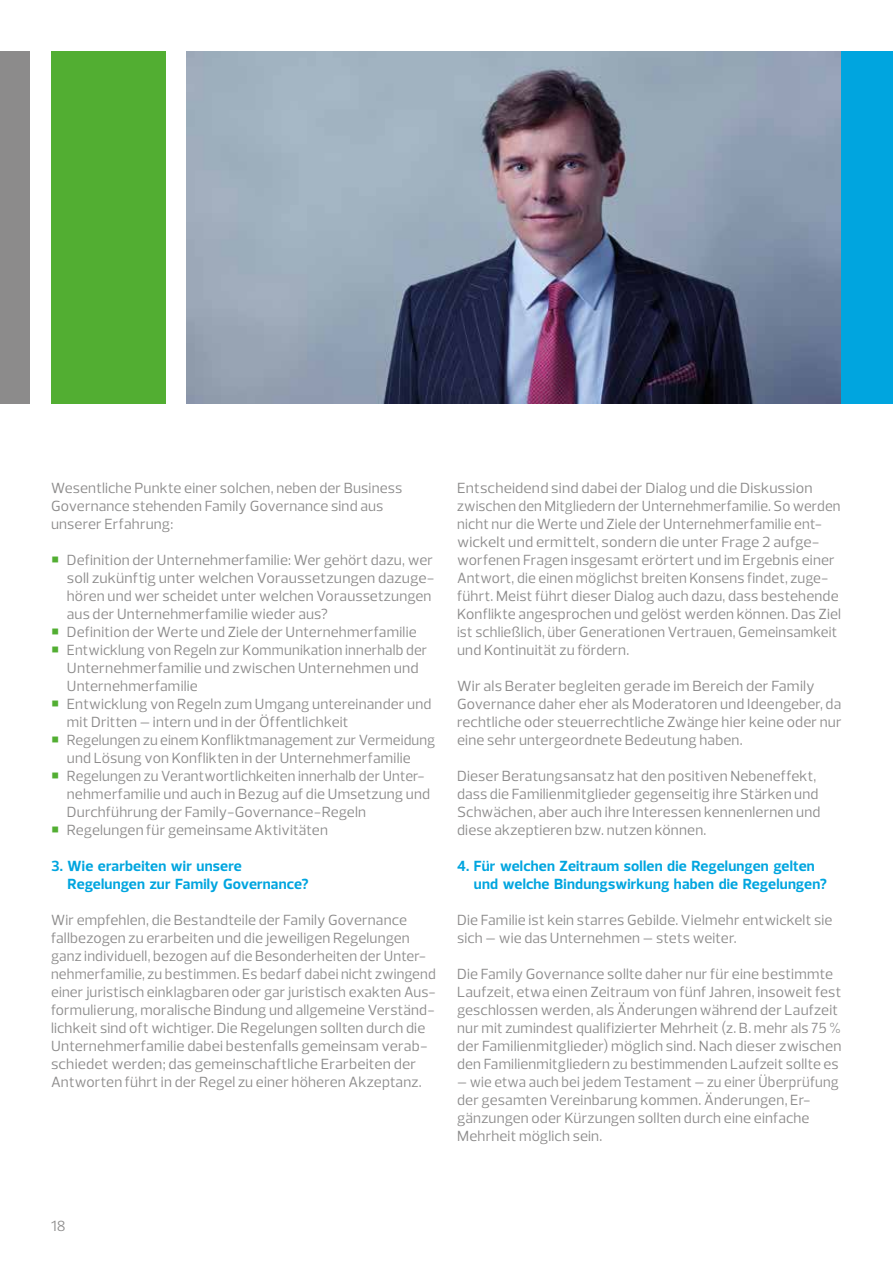
<style>
.page{position:relative;width:893px;height:1263px;background:#fff}
.page>*{position:absolute;margin:0;border:0;box-sizing:border-box;transform-origin:0 0}
.t1{font:15px/18px "Prelo";letter-spacing:.01em;color:#8c8b8b}
.t2{font:15px/18px "Prelo";letter-spacing:.01em;color:#8c8b8b;scale:.96 1}
.t3{font:700 15px/18px "Prelo";letter-spacing:.01em;color:#00a5df}
.s1{color:#52ae32}
</style>
<div class="page">
<div style="left:0;top:51px;width:30px;height:352px;background:#8c8b8b"></div>
<div style="left:51px;top:51px;width:114px;height:352px;background:#52ae32"></div>
<img style="left:186px;top:51px;width:656px;height:352px">
<div style="left:842px;top:51px;width:51px;height:352px;background:#00a5df"></div>
<p class="t1" style="left:51px;top:479px;width:353px">Wesentliche Punkte einer solchen, neben der Business<br>Governance stehenden Family Governance sind aus unserer Erfahrung:</p>
<p class="t1" style="left:67px;top:551px;width:369px;text-indent:-16px"><span class="s1">○</span> Definition der Unternehmerfamilie: Wer gehört dazu, wer soll zukünftig unter welchen Voraussetzungen dazuge&shy;hören und wer scheidet unter welchen Voraussetzungen aus der Unternehmerfamilie wieder aus?</p>
<p class="t1" style="left:51px;top:623px;width:367px"><span class="s1">○</span> Definition der Werte und Ziele der Unternehmerfamilie</p>
<p class="t1" style="left:67px;top:641px;width:362px;text-indent:-16px"><span class="s1">○</span> Entwicklung von Regeln zur Kommunikation innerhalb der<br>Unternehmerfamilie und zwischen Unternehmen und<br>Unternehmerfamilie</p>
<p class="t1" style="left:67px;top:695px;width:366px;text-indent:-16px"><span class="s1">○</span> Entwicklung von Regeln zum Umgang untereinander und mit Dritten – intern und in der Öffentlichkeit</p>
<p class="t1" style="left:51px;top:731px;width:386px;text-align:center"><span class="s1">○</span> Regelungen zu einem Konfliktmanagement zur Vermeidung und Lösung von Konflikten in der Unternehmerfamilie</p>
<p class="t1" style="left:67px;top:767px;width:365px;text-indent:-16px"><span class="s1">○</span> Regelungen zu Verantwortlichkeiten innerhalb der Unter&shy;nehmerfamilie und auch in Bezug auf die Umsetzung und<br>Durchführung der Family-Governance-Regeln</p>
<p class="t1" style="left:51px;top:821px;width:278px"><span class="s1">○</span> Regelungen für gemeinsame Aktivitäten</p>
<p class="t3" style="left:68px;top:857px;width:243px;text-indent:-17px">3. Wie erarbeiten wir unsere<br>Regelungen zur Family Governance?</p>
<p class="t1" style="left:51px;top:911px;width:386px">Wir empfehlen, die Bestandteile der Family Governance fallbezogen zu erarbeiten und die jeweiligen Regelungen ganz individuell, bezogen auf die Besonderheiten der Unter&shy;nehmerfamilie, zu bestimmen. Es bedarf dabei nicht zwingend einer juristisch einklagbaren oder gar juristisch exakten Aus&shy;formulierung, moralische Bindung und allgemeine Verständ&shy;lichkeit sind oft wichtiger. Die Regelungen sollten durch die Unternehmerfamilie dabei bestenfalls gemeinsam verab&shy;schiedet werden; das gemeinschaftliche Erarbeiten der Antworten führt in der Regel zu einer höheren Akzeptanz.</p>
<p class="t1" style="left:457px;top:479px;width:385px">Entscheidend sind dabei der Dialog und die Diskussion zwischen den Mitgliedern der Unternehmerfamilie. So werden nicht nur die Werte und Ziele der Unternehmerfamilie ent&shy;wickelt und ermittelt, sondern die unter Frage 2 aufge&shy;worfenen Fragen insgesamt erörtert und im Ergebnis einer Antwort, die einen möglichst breiten Konsens findet, zuge&shy;führt. Meist führt dieser Dialog auch dazu, dass bestehende Konflikte angesprochen und gelöst werden können. Das Ziel ist schließlich, über Generationen Vertrauen, Gemeinsamkeit und Kontinuität zu fördern.</p>
<p class="t1" style="left:457px;top:677px;width:386px">Wir als Berater begleiten gerade im Bereich der Family Governance daher eher als Moderatoren und Ideengeber, da rechtliche oder steuerrechtliche Zwänge hier keine oder nur eine sehr untergeordnete Bedeutung haben.</p>
<p class="t1" style="left:457px;top:767px;width:365px">Dieser Beratungsansatz hat den positiven Nebeneffekt, dass die Familienmitglieder gegenseitig ihre Stärken und Schwächen, aber auch ihre Interessen kennenlernen und diese akzeptieren bzw. nutzen können.</p>
<p class="t3" style="left:474px;top:857px;width:354px;text-indent:-17px">4. Für welchen Zeitraum sollen die Regelungen gelten und welche Bindungswirkung haben die Regelungen?</p>
<p class="t1" style="left:457px;top:911px;width:377px">Die Familie ist kein starres Gebilde. Vielmehr entwickelt sie sich – wie das Unternehmen – stets weiter.</p>
<p class="t1" style="left:457px;top:965px;width:386px">Die Family Governance sollte daher nur für eine bestimmte Laufzeit, etwa einen Zeitraum von fünf Jahren, insoweit fest geschlossen werden, als Änderungen während der Laufzeit nur mit zumindest qualifizierter Mehrheit (z. B. mehr als 75 % der Familienmitglieder) möglich sind. Nach dieser zwischen den Familienmitgliedern zu bestimmenden Laufzeit sollte es</p>
<p class="t2" style="left:457px;top:1073px;width:399px">– wie etwa auch bei jedem Testament – zu einer Überprüfung der gesamten Vereinbarung kommen. Änderungen, Er&shy;gänzungen oder Kürzungen sollten durch eine einfache Mehrheit möglich sein.</p>
<p class="t1" style="left:51px;top:1217px;width:16px">18</p>
</div>
